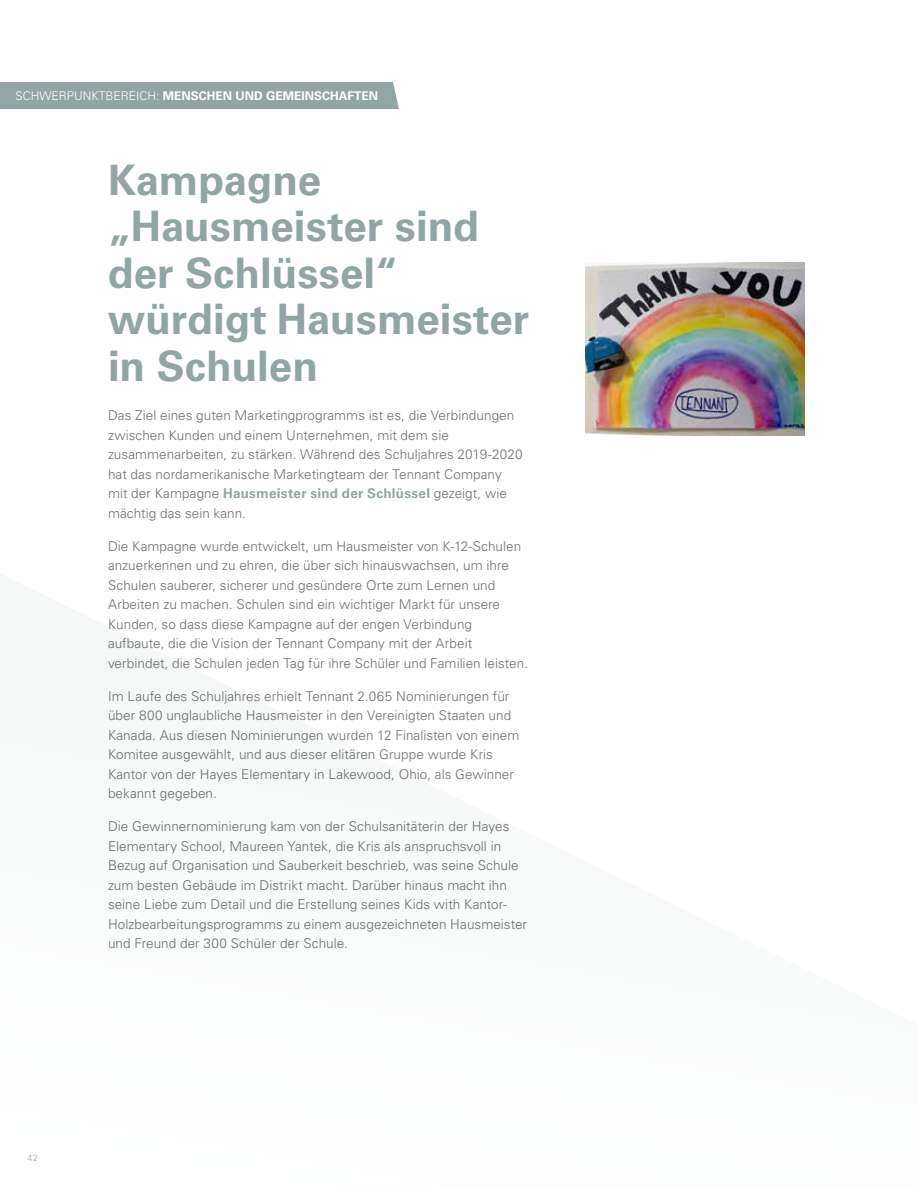
<style>
.page{position:relative;width:918px;height:1188px;background:#fff}
.page>*{position:absolute;margin:0;border:0;box-sizing:border-box;transform-origin:0 0}
.t1{font:700 42px/46.5px "Univers LT Std";color:#91a5a5}
.t2{font:300 13.5px/19.5px "Univers LT Std";letter-spacing:.005em;color:#6d6e71}
.t3{font:700 12px "Univers LT Std";color:#fff}
.t4{font:300 9px "Univers LT Std";color:#a7a9ac}
.s1{font-weight:300}
.s2{font-weight:700;color:#91a5a5}
</style>
<div class="page">
<img style="left:585px;top:262px;width:220px;height:173px">
<div style="left:0;top:82px;width:399px;height:27px;background:#91a5a5"></div>
<p class="t3" style="left:16px;top:89px;width:364px"><span class="s1">SCHWERPUNKTBEREICH:</span> MENSCHEN UND GEMEINSCHAFTEN</p>
<h1 class="t1" style="left:108px;top:157px;width:423px">Kampagne „Hausmeister sind der Schlüssel“ würdigt Hausmeister in Schulen</h1>
<p class="t2" style="left:108px;top:406px;width:416px">Das Ziel eines guten Marketingprogramms ist es, die Verbindungen zwischen Kunden und einem Unternehmen, mit dem sie zusammenarbeiten, zu stärken. Während des Schuljahres 2019-2020 hat das nordamerikanische Marketingteam der Tennant Company mit der Kampagne <span class="s2">Hausmeister sind der Schlüssel</span> gezeigt, wie mächtig das sein kann.</p>
<p class="t2" style="left:108px;top:536px;width:422px">Die Kampagne wurde entwickelt, um Hausmeister von K-12-Schulen anzuerkennen und zu ehren, die über sich hinauswachsen, um ihre Schulen sauberer, sicherer und gesündere Orte zum Lernen und Arbeiten zu machen. Schulen sind ein wichtiger Markt für unsere Kunden, so dass diese Kampagne auf der engen Verbindung aufbaute, die die Vision der Tennant Company mit der Arbeit verbindet, die Schulen jeden Tag für ihre Schüler und Familien leisten.</p>
<p class="t2" style="left:108px;top:686px;width:413px">Im Laufe des Schuljahres erhielt Tennant 2.065 Nominierungen für über 800 unglaubliche Hausmeister in den Vereinigten Staaten und Kanada. Aus diesen Nominierungen wurden 12 Finalisten von einem Komitee ausgewählt, und aus dieser elitären Gruppe wurde Kris Kantor von der Hayes Elementary in Lakewood, Ohio, als Gewinner bekannt gegeben.</p>
<p class="t2" style="left:108px;top:817px;width:421px">Die Gewinnernominierung kam von der Schulsanitäterin der Hayes Elementary School, Maureen Yantek, die Kris als anspruchsvoll in Bezug auf Organisation und Sauberkeit beschrieb, was seine Schule zum besten Gebäude im Distrikt macht. Darüber hinaus macht ihn seine Liebe zum Detail und die Erstellung seines Kids with Kantor-Holzbearbeitungsprogramms zu einem ausgezeichneten Hausmeister und Freund der 300 Schüler der Schule.</p>
<p class="t4" style="left:28px;top:1152px;width:12px">42</p>
</div>
